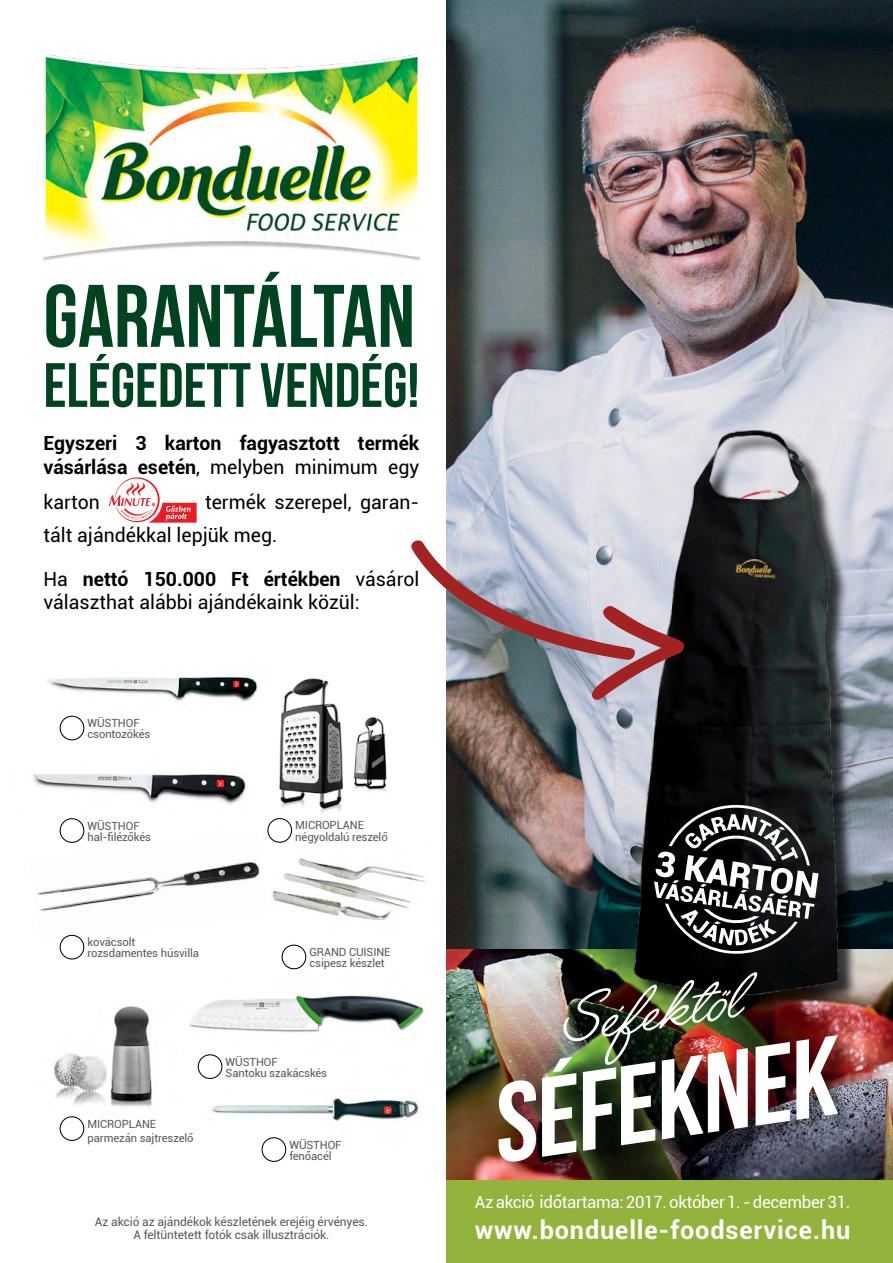
<style>
.page{position:relative;width:893px;height:1263px;background:#fff}
.page>*{position:absolute;margin:0;border:0;box-sizing:border-box;transform-origin:0 0}
.t1{font:88.5px "Bebas Neue";color:#004320}
.t2{font:62.4px "Bebas Neue";color:#004320}
.t3{font:700 25.2px "Roboto";letter-spacing:.035em;color:#fff}
.t4{font:19.5px/32.4px "Roboto";color:#000}
.t5{font:700 19.5px/23.4px "Roboto";color:#000}
.t6{font:16.8px "Roboto";letter-spacing:-.02em;color:#fff}
.t7{font:12px/13.5px "Roboto";letter-spacing:-.01em;color:#58585b;text-align:center}
.t8{font:11.25px/11.2px "Roboto";letter-spacing:-.01em;color:#58585b}
.s1{font-weight:400}
.s2{font-weight:700}
</style>
<div class="page">
<img style="left:211px;top:1061px;width:209px;height:86px">
<img style="left:446px;top:0;width:447px;height:949px">
<img style="left:44px;top:55px;width:375px;height:206px">
<img style="left:446px;top:949px;width:447px;height:231px">
<img style="left:574px;top:394px;width:319px;height:627px">
<div style="left:500px;top:975px;width:356px;height:205px;background:#000;opacity:.34"></div>
<img style="left:499px;top:972px;width:339px;height:191px">
<svg style="left:109px;top:477px;width:88px;height:46px"></svg>
<svg style="left:654px;top:801px;width:164px;height:156px"></svg>
<svg style="left:411px;top:537px;width:274px;height:164px;background:#aa9fa7"></svg>
<img style="left:37px;top:834px;width:223px;height:110px">
<div style="left:60px;top:935px;width:24px;height:24px;background:#fff;border-radius:50%"></div>
<div style="left:60px;top:935px;width:24px;height:24px;border:1px solid #000;border-radius:50%"></div>
<img style="left:189px;top:966px;width:235px;height:94px">
<img style="left:270px;top:834px;width:156px;height:87px">
<div style="left:282px;top:945px;width:24px;height:24px;background:#fff;border-radius:50%"></div>
<div style="left:282px;top:944px;width:24px;height:25px;border:1px solid #000;border-radius:50%"></div>
<img style="left:53px;top:1006px;width:99px;height:102px">
<div style="left:60px;top:1116px;width:24px;height:25px;border:1px solid #000;border-radius:50%"></div>
<div style="left:262px;top:1138px;width:24px;height:23px;background:#fff;border-radius:50%"></div>
<div style="left:262px;top:1137px;width:24px;height:25px;border:1px solid #000;border-radius:50%"></div>
<div style="left:446px;top:1180px;width:447px;height:83px;background:#92b33c"></div>
<div style="left:198px;top:1055px;width:24px;height:23px;background:#fff;border-radius:50%"></div>
<div style="left:198px;top:1054px;width:24px;height:25px;border:1px solid #000;border-radius:50%"></div>
<img style="left:47px;top:676px;width:210px;height:51px">
<img style="left:32px;top:732px;width:214px;height:101px">
<div style="left:60px;top:819px;width:24px;height:23px;background:#fff;border-radius:50%"></div>
<div style="left:60px;top:818px;width:24px;height:25px;border:1px solid #000;border-radius:50%"></div>
<img style="left:279px;top:675px;width:151px;height:139px">
<div style="left:268px;top:818px;width:24px;height:24px;background:#fff;border-radius:50%"></div>
<div style="left:267px;top:818px;width:25px;height:25px;border:1px solid #000;border-radius:50%"></div>
<div style="left:60px;top:716px;width:24px;height:24px;background:#fff;border-radius:50%"></div>
<div style="left:60px;top:716px;width:24px;height:24px;border:1px solid #000;border-radius:50%"></div>
<h1 class="t1" style="left:44px;top:268px;width:373px">GARANTÁLTAN</h1>
<h2 class="t2" style="left:44px;top:351px;width:377px">ELÉGEDETT VENDÉG!</h2>
<h3 class="t5" style="left:44px;top:431px;width:377px">Egyszeri 3 karton fagyasztott termék vásárlása esetén<span class="s1">, melyben minimum egy</span></h3>
<h3 class="t4" style="left:44px;top:485px;width:58px">karton</h3>
<h3 class="t4" style="left:44px;top:485px;width:377px;text-indent:162px">termék szerepel, garan&shy;tált ajándékkal lepjük meg.</h3>
<h3 class="t4" style="left:44px;top:566px;width:377px;line-height:23.4px">Ha <span class="s2">nettó 150.000 Ft értékben</span> vásárol választhat alábbi ajándékaink közül:</h3>
<p class="t8" style="left:88px;top:717px;width:64px">WÜSTHOF csontozókés</p>
<p class="t8" style="left:88px;top:819px;width:65px">WÜSTHOF hal-filézőkés</p>
<p class="t8" style="left:295px;top:819px;width:94px">MICROPLANE négyoldalú reszelő</p>
<p class="t8" style="left:88px;top:936px;width:113px">kovácsolt rozsdamentes húsvilla</p>
<p class="t8" style="left:309px;top:946px;width:82px">GRAND CUISINE csipesz készlet</p>
<p class="t8" style="left:88px;top:1116px;width:108px;line-height:14.4px">MICROPLANE parmezán sajtreszelő</p>
<p class="t8" style="left:226px;top:1055px;width:103px">WÜSTHOF<br>Santoku szakácskés</p>
<p class="t8" style="left:289px;top:1138px;width:54px">WÜSTHOF fenőacél</p>
<p class="t7" style="left:95px;top:1214px;width:275px">Az akció az ajándékok készletének erejéig érvényes.<br>A feltüntetett fotók csak illusztrációk.</p>
<h3 class="t6" style="left:475px;top:1190px;width:377px">Az akció időtartama: 2017. október 1. - december 31.</h3>
<h3 class="t3" style="left:475px;top:1212px;width:377px">www.bonduelle-foodservice.hu</h3>
</div>
